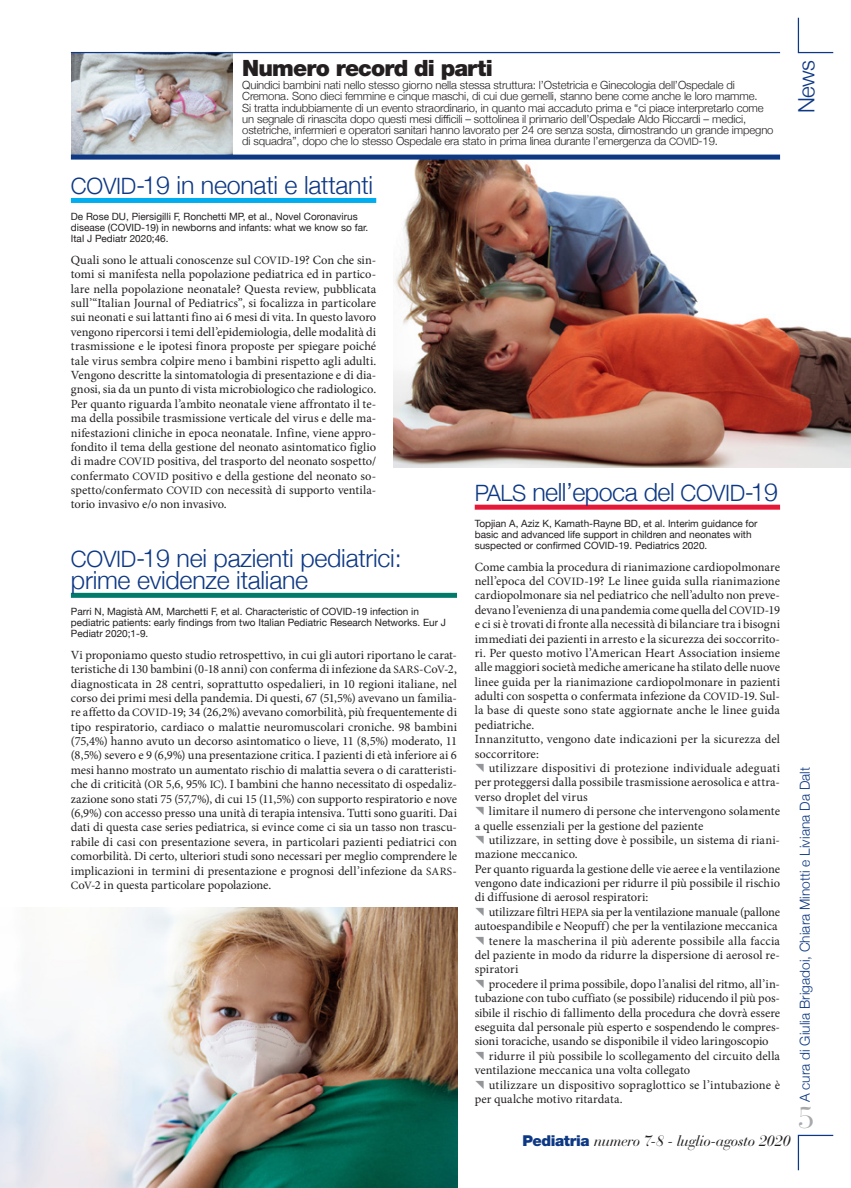
<style>
.page{position:relative;width:851px;height:1188px;background:#fff}
.page>*{position:absolute;margin:0;border:0;box-sizing:border-box;transform-origin:0 0}
.t1{font:30px "Bauer Bodoni";color:#a8a9ad}
.t2{font:300 25px/22.5px "Helvetica Neue";letter-spacing:-.01em;color:#0d3884}
.t3{font:900 22.5px "Helvetica Neue";letter-spacing:-.035em;color:#231f20}
.t4{font:300 22.5px "Helvetica Neue";color:#0d3884}
.t5{font:italic 15px "Bauer Bodoni";letter-spacing:-.025em;color:#231f20}
.t6{font:300 13.75px "Helvetica Neue";letter-spacing:.005em;color:#0d3884}
.t7{font:12.5px/14.4px "Minion Pro";color:#231f20;text-align:justify}
.t8{font:300 11.25px/11.2px "Helvetica Neue";letter-spacing:-.01em;color:#231f20}
.t9{font:10px/11.2px "Helvetica Neue";color:#231f20}
.s1{font-size:10.12px}
.s2{font-size:22.5px}
.s3{font-size:11.25px}
.s4{font-family:"Helvetica Neue";font-weight:900;font-style:normal;color:#0d3884}
</style>
<div class="page">
<img style="left:71px;top:53px;width:161px;height:101px">
<img style="left:394px;top:157px;width:456px;height:310px">
<img style="left:0;top:907px;width:457px;height:280px">
<div style="left:71px;top:592px;width:386px;height:5px;background:#017a6a"></div>
<div style="left:71px;top:198px;width:305px;height:5px;background:#00aeef"></div>
<div style="left:474px;top:504px;width:306px;height:5px;background:#e51837"></div>
<svg style="left:797px;top:1134px;width:37px;height:37px"></svg>
<svg style="left:797px;top:17px;width:37px;height:37px"></svg>
<hr style="left:71px;top:52px;width:709px;height:1px;background:#0d3884">
<div style="left:71px;top:154px;width:709px;height:5px;background:#0d3884"></div>
<h3 class="t3" style="left:242px;top:55px;width:252px">Numero record di parti</h3>
<p class="t8" style="left:242px;top:79px;width:533px">Quindici bambini nati nello stesso giorno nella stessa struttura: l’Ostetricia e Ginecologia dell’Ospedale di Cremona. Sono dieci femmine e cinque maschi, di cui due gemelli, stanno bene come anche le loro mamme.<br>Si tratta indubbiamente di un evento straordinario, in quanto mai accaduto prima e “ci piace interpretarlo come un segnale di rinascita dopo questi mesi difficili – sottolinea il primario dell’Ospedale Aldo Riccardi – medici, ostetriche, infermieri e operatori sanitari hanno lavorato per 24 ore senza sosta, dimostrando un grande impegno di squadra”, dopo che lo stesso Ospedale era stato in prima linea durante l’emergenza da <span class="s1">COVID</span>-19.</p>
<h3 class="t4" style="left:788px;top:113px;width:55px;rotate:-90deg">News</h3>
<h2 class="t2" style="left:71px;top:172px;width:304px"><span class="s2">COVID</span>-19 in neonati e lattanti</h2>
<p class="t9" style="left:71px;top:211px;width:299px">De Rose DU, Piersigilli F, Ronchetti MP, et al., Novel Coronavirus disease (COVID-19) in newborns and infants: what we know so far.<br>Ital J Pediatr 2020;46.</p>
<p class="t7" style="left:71px;top:253px;width:307px">Quali sono le attuali conoscenze sul <span class="s3">COVID</span>-19? Con che sin&shy;tomi si manifesta nella popolazione pediatrica ed in partico&shy;lare nella popolazione neonatale? Questa review, pubblicata sull’“Italian Journal of Pediatrics”, si focalizza in particolare sui neonati e sui lattanti fino ai 6 mesi di vita. In questo lavoro vengono ripercorsi i temi dell’epidemiologia, delle modalità di trasmissione e le ipotesi finora proposte per spiegare poiché tale virus sembra colpire meno i bambini rispetto agli adulti.<br>Vengono descritte la sintomatologia di presentazione e di dia&shy;gnosi, sia da un punto di vista microbiologico che radiologico.<br>Per quanto riguarda l’ambito neonatale viene affrontato il te&shy;ma della possibile trasmissione verticale del virus e delle ma&shy;nifestazioni cliniche in epoca neonatale. Infine, viene appro&shy;fondito il tema della gestione del neonato asintomatico figlio di madre <span class="s3">COVID</span> positiva, del trasporto del neonato sospetto/ confermato <span class="s3">COVID</span> positivo e della gestione del neonato so&shy;spetto/confermato <span class="s3">COVID</span> con necessità di supporto ventila&shy;torio invasivo e/o non invasivo.</p>
<h2 class="t2" style="left:71px;top:544px;width:332px"><span class="s2">COVID</span>-19 nei pazienti pediatrici: prime evidenze italiane</h2>
<p class="t9" style="left:71px;top:606px;width:376px">Parri N, Magistà AM, Marchetti F, et al. Characteristic of COVID-19 infection in pediatric patients: early findings from two Italian Pediatric Research Networks. Eur J<br>Pediatr 2020;1-9.</p>
<p class="t7" style="left:71px;top:647px;width:387px">Vi proponiamo questo studio retrospettivo, in cui gli autori riportano le carat&shy;teristiche di 130 bambini (0-18 anni) con conferma di infezione da <span class="s3">SARS</span>-<span class="s3">C</span>o<span class="s3">V</span>-2, diagnosticata in 28 centri, soprattutto ospedalieri, in 10 regioni italiane, nel corso dei primi mesi della pandemia. Di questi, 67 (51,5%) avevano un familia&shy;re affetto da <span class="s3">COVID</span>-19; 34 (26,2%) avevano comorbilità, più frequentemente di tipo respiratorio, cardiaco o malattie neuromuscolari croniche. 98 bambini (75,4%) hanno avuto un decorso asintomatico o lieve, 11 (8,5%) moderato, 11 (8,5%) severo e 9 (6,9%) una presentazione critica. I pazienti di età inferiore ai 6 mesi hanno mostrato un aumentato rischio di malattia severa o di caratteristi&shy;che di criticità (<span class="s3">OR</span> 5,6, 95% <span class="s3">IC</span>). I bambini che hanno necessitato di ospedaliz&shy;zazione sono stati 75 (57,7%), di cui 15 (11,5%) con supporto respiratorio e nove (6,9%) con accesso presso una unità di terapia intensiva. Tutti sono guariti. Dai dati di questa case series pediatrica, si evince come ci sia un tasso non trascu&shy;rabile di casi con presentazione severa, in particolari pazienti pediatrici con comorbilità. Di certo, ulteriori studi sono necessari per meglio comprendere le implicazioni in termini di presentazione e prognosi dell’infezione da <span class="s3">SARS</span>-<span class="s3">C</span>o<span class="s3">V</span>-2 in questa particolare popolazione.</p>
<h2 class="t2" style="left:474px;top:479px;width:305px"><span class="s2">PALS</span> nell’epoca del <span class="s2">COVID</span>-19</h2>
<p class="t9" style="left:474px;top:518px;width:284px">Topjian A, Aziz K, Kamath-Rayne BD, et al. Interim guidance for basic and advanced life support in children and neonates with suspected or confirmed COVID-19. Pediatrics 2020.</p>
<p class="t7" style="left:474px;top:559px;width:307px;text-align:left">Come cambia la procedura di rianimazione cardiopolmonare nell’epoca del <span class="s3">COVID</span>-19? Le linee guida sulla rianimazione cardiopolmonare sia nel pediatrico che nell’adulto non preve&shy;devano l’evenienza di una pandemia come quella del <span class="s3">COVID</span>-19 e ci si è trovati di fronte alla necessità di bilanciare tra i bisogni immediati dei pazienti in arresto e la sicurezza dei soccorrito&shy;ri. Per questo motivo l’American Heart Association insieme alle maggiori società mediche americane ha stilato delle nuove linee guida per la rianimazione cardiopolmonare in pazienti adulti con sospetta o confermata infezione da <span class="s3">COVID</span>-19. Sul&shy;la base di queste sono state aggiornate anche le linee guida pediatriche.<br>Innanzitutto, vengono date indicazioni per la sicurezza del soccorritore:</p>
<p class="t7" style="left:474px;top:760px;width:307px;text-indent:14px">utilizzare dispositivi di protezione individuale adeguati per proteggersi dalla possibile trasmissione aerosolica e attra&shy;verso droplet del virus</p>
<p class="t7" style="left:474px;top:803px;width:307px;text-indent:14px">limitare il numero di persone che intervengono solamente a quelle essenziali per la gestione del paziente</p>
<p class="t7" style="left:474px;top:832px;width:307px;text-align:left;text-indent:14px">utilizzare, in setting dove è possibile, un sistema di riani&shy;mazione meccanico.<br>Per quanto riguarda la gestione delle vie aeree e la ventilazione vengono date indicazioni per ridurre il più possibile il rischio di diffusione di aerosol respiratori:</p>
<p class="t7" style="left:489px;top:904px;width:292px">utilizzare filtri <span class="s3">HEPA</span> sia per la ventilazione manuale (pallone</p>
<p class="t7" style="left:474px;top:918px;width:304px">autoespandibile e Neopuff) che per la ventilazione meccanica</p>
<p class="t7" style="left:489px;top:933px;width:292px">tenere la mascherina il più aderente possibile alla faccia</p>
<p class="t7" style="left:474px;top:947px;width:307px">del paziente in modo da ridurre la dispersione di aerosol re-</p>
<p class="t7" style="left:474px;top:961px;width:45px">spiratori</p>
<p class="t7" style="left:489px;top:976px;width:292px">procedere il prima possibile, dopo l’analisi del ritmo, all’in-</p>
<p class="t7" style="left:474px;top:990px;width:307px">tubazione con tubo cuffiato (se possibile) riducendo il più pos-</p>
<p class="t7" style="left:474px;top:1005px;width:307px">sibile il rischio di fallimento della procedura che dovrà essere</p>
<p class="t7" style="left:474px;top:1019px;width:307px">eseguita dal personale più esperto e sospendendo le compres-</p>
<p class="t7" style="left:474px;top:1033px;width:295px">sioni toraciche, usando se disponibile il video laringoscopio</p>
<p class="t7" style="left:489px;top:1048px;width:292px">ridurre il più possibile lo scollegamento del circuito della</p>
<p class="t7" style="left:474px;top:1062px;width:217px">ventilazione meccanica una volta collegato</p>
<p class="t7" style="left:489px;top:1076px;width:292px">utilizzare un dispositivo sopraglottico se l’intubazione è</p>
<p class="t7" style="left:474px;top:1091px;width:149px">per qualche motivo ritardata.</p>
<p class="t5" style="left:522px;top:1130px;width:270px"><span class="s4">Pediatria</span> numero 7-8 - luglio-agosto 2020</p>
<p class="t6" style="left:793px;top:1101px;width:336px;rotate:-90deg">A cura di Giulia Brigadoi, Chiara Minotti e Liviana Da Dalt</p>
<h1 class="t1" style="left:797px;top:1099px;width:18px">5</h1>
</div>
